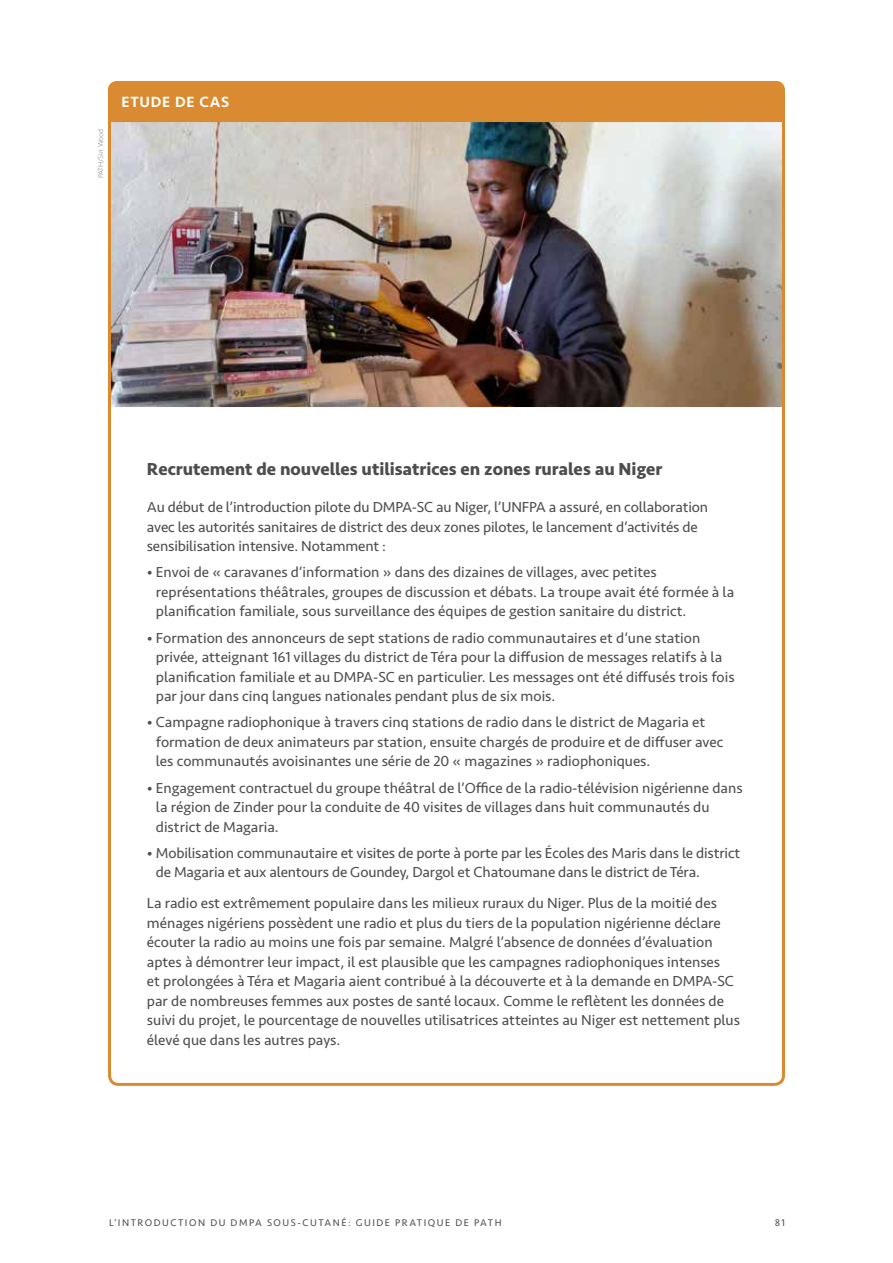
<style>
.page{position:relative;width:893px;height:1263px;background:#fff}
.page>*{position:absolute;margin:0;border:0;box-sizing:border-box;transform-origin:0 0}
.t1{font:700 18px "Seravek";color:#4d4d4f}
.t2{font:500 15.3px "Seravek";letter-spacing:.05em;color:#fff}
.t3{font:15px/19.5px "Seravek";color:#4d4d4f}
.t4{font:10.05px "Seravek";letter-spacing:.15em;color:#4d4d4f}
.t5{font:300 7.5px "Seravek";color:#939498}
</style>
<div class="page">
<img style="left:112px;top:122px;width:669px;height:285px">
<div style="left:108px;top:81px;width:677px;height:41px;background:#da8b31"></div>
<p class="t5" style="left:96px;top:178px;width:51px;rotate:-90deg">PATH/Siri Wood</p>
<p class="t2" style="left:121px;top:93px;width:109px">ETUDE DE CAS</p>
<p class="t1" style="left:147px;top:457px;width:517px">Recrutement de nouvelles utilisatrices en zones rurales au Niger</p>
<p class="t3" style="left:147px;top:497px;width:563px">Au début de l’introduction pilote du DMPA-SC au Niger, l’UNFPA a assuré, en collaboration avec les autorités sanitaires de district des deux zones pilotes, le lancement d’activités de sensibilisation intensive. Notamment :</p>
<p class="t3" style="left:156px;top:563px;width:580px;text-indent:-9px">• Envoi de « caravanes d’information » dans des dizaines de villages, avec petites représentations théâtrales, groupes de discussion et débats. La troupe avait été formée à la planification familiale, sous surveillance des équipes de gestion sanitaire du district.</p>
<p class="t3" style="left:156px;top:628px;width:580px;text-indent:-9px">• Formation des annonceurs de sept stations de radio communautaires et d’une station privée, atteignant 161 villages du district de Téra pour la diffusion de messages relatifs à la planification familiale et au DMPA-SC en particulier. Les messages ont été diffusés trois fois par jour dans cinq langues nationales pendant plus de six mois.</p>
<p class="t3" style="left:156px;top:713px;width:569px;text-indent:-9px">• Campagne radiophonique à travers cinq stations de radio dans le district de Magaria et formation de deux animateurs par station, ensuite chargés de produire et de diffuser avec les communautés avoisinantes une série de 20 « magazines » radiophoniques.</p>
<p class="t3" style="left:156px;top:778px;width:588px;text-indent:-9px">• Engagement contractuel du groupe théâtral de l’Office de la radio-télévision nigérienne dans la région de Zinder pour la conduite de 40 visites de villages dans huit communautés du district de Magaria.</p>
<p class="t3" style="left:156px;top:843px;width:586px;text-indent:-9px">• Mobilisation communautaire et visites de porte à porte par les Écoles des Maris dans le district de Magaria et aux alentours de Goundey, Dargol et Chatoumane dans le district de Téra.</p>
<p class="t3" style="left:147px;top:893px;width:595px">La radio est extrêmement populaire dans les milieux ruraux du Niger. Plus de la moitié des ménages nigériens possèdent une radio et plus du tiers de la population nigérienne déclare écouter la radio au moins une fois par semaine. Malgré l’absence de données d’évaluation aptes à démontrer leur impact, il est plausible que les campagnes radiophoniques intenses<br>et prolongées à Téra et Magaria aient contribué à la découverte et à la demande en DMPA-SC par de nombreuses femmes aux postes de santé locaux. Comme le reflètent les données de suivi du projet, le pourcentage de nouvelles utilisatrices atteintes au Niger est nettement plus élevé que dans les autres pays.</p>
<p class="t4" style="left:109px;top:1216px;width:394px">L’INTRODUCTION DU DMPA SOUS-CUTANÉ: GUIDE PRATIQUE DE PATH</p>
<p class="t4" style="left:775px;top:1216px;width:12px">81</p>
</div>
